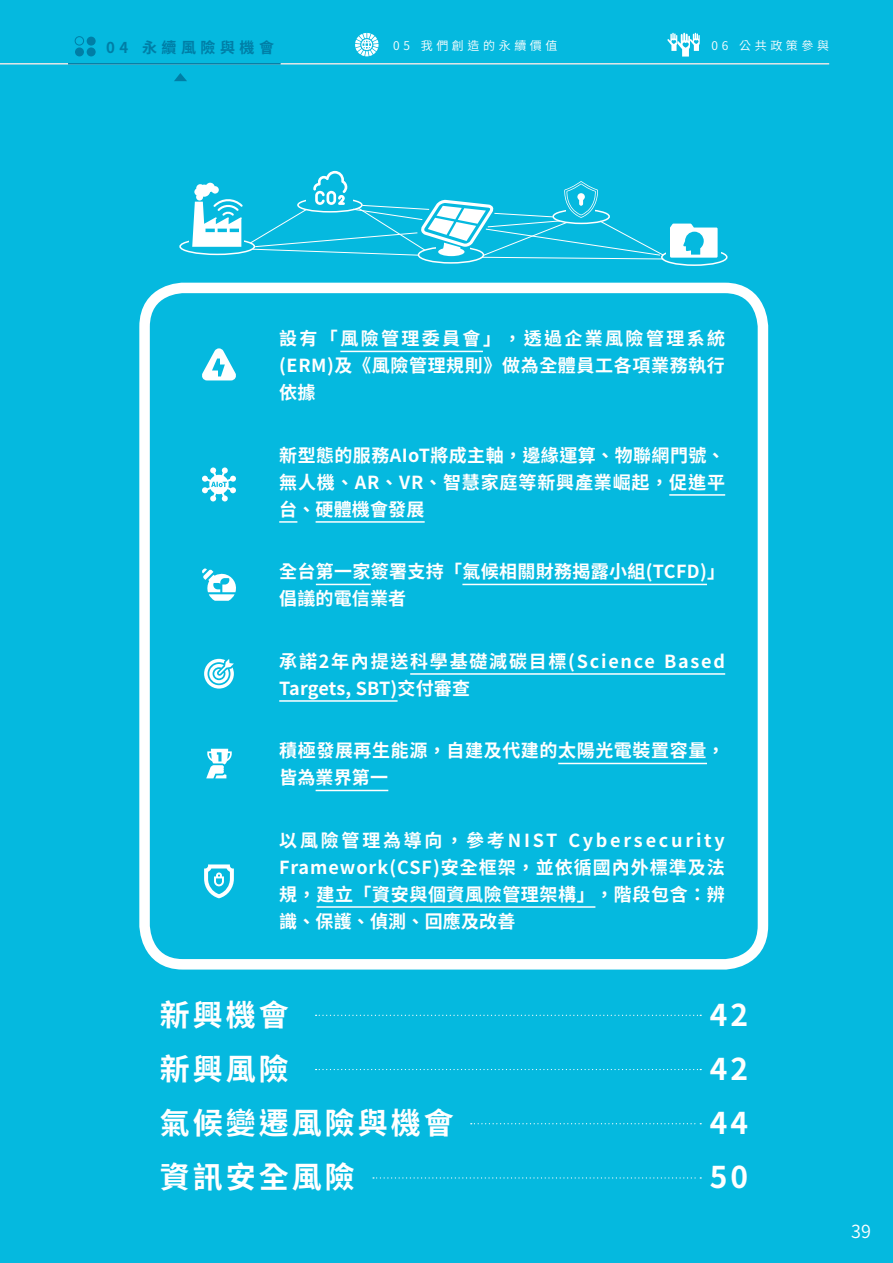
<style>
.page{position:relative;width:893px;height:1263px;background:#05b9df}
.page>*{position:absolute;margin:0;border:0;box-sizing:border-box;transform-origin:0 0}
.t1{font:700 30px/54px "Noto Sans CJ Ktc";letter-spacing:.1em;color:#fff}
.t2{font:700 18px/27px "Noto Sans CJ Ktc";letter-spacing:.035em;color:#fff;text-align:justify}
.t3{font:700 18px/27px "Noto Sans CJ Ktc";letter-spacing:.1em;color:#fff}
.t4{font:600 18px "Noto Sans CJ Ktc";color:#fff}
.t5{font:700 15px "Noto Sans CJ Ktc";letter-spacing:.3em;color:#007ea6}
.t6{font:600 12px "Noto Sans CJ Ktc";letter-spacing:.3em;color:#fff}
</style>
<div class="page">
<div style="left:75px;top:36px;width:9px;height:10px;border:1px solid #007ea6;border-radius:50%"></div>
<div style="left:75px;top:47px;width:9px;height:9px;background:#007ea6;border-radius:50%"></div>
<div style="left:87px;top:47px;width:9px;height:9px;background:#007ea6;border-radius:50%"></div>
<div style="left:87px;top:37px;width:9px;height:9px;background:#007ea6;border-radius:50%"></div>
<div style="left:418px;top:246px;width:66px;height:18px;border:2px solid #fff;border-radius:50%"></div>
<div style="left:179px;top:238px;width:76px;height:17px;border:2px solid #fff;border-radius:50%"></div>
<div style="left:190px;top:234px;width:54px;height:13px;background:#05b9df"></div>
<svg style="left:192px;top:183px;width:51px;height:64px"></svg>
<div style="left:661px;top:248px;width:66px;height:18px;border:2px solid #fff;border-radius:50%"></div>
<div style="left:666px;top:246px;width:54px;height:11px;background:#05b9df"></div>
<svg style="left:670px;top:224px;width:48px;height:34px"></svg>
<svg style="left:249px;top:171px;width:415px;height:89px"></svg>
<hr style="left:0;top:63px;width:829px;height:2px;background:#e6e6e7">
<svg style="left:316px;top:1015px;width:385px;height:1px"></svg>
<svg style="left:316px;top:1069px;width:385px;height:1px"></svg>
<svg style="left:471px;top:1123px;width:230px;height:1px"></svg>
<svg style="left:373px;top:1177px;width:328px;height:1px"></svg>
<div style="left:139px;top:283px;width:629px;height:686px;border:10px solid #fff;border-radius:39px"></div>
<svg style="left:174px;top:73px;width:13px;height:8px"></svg>
<hr style="left:340px;top:351px;width:143px;height:1px;background:#fff">
<hr style="left:669px;top:494px;width:56px;height:2px;background:#fff">
<svg style="left:279px;top:521px;width:18px;height:2px"></svg>
<hr style="left:316px;top:521px;width:109px;height:2px;background:#fff">
<hr style="left:316px;top:584px;width:55px;height:1px;background:#fff">
<hr style="left:462px;top:584px;width:245px;height:1px;background:#fff">
<hr style="left:410px;top:673px;width:315px;height:2px;background:#fff">
<hr style="left:279px;top:700px;width:119px;height:2px;background:#fff">
<hr style="left:558px;top:763px;width:149px;height:1px;background:#fff">
<hr style="left:316px;top:790px;width:72px;height:1px;background:#fff">
<hr style="left:316px;top:906px;width:279px;height:2px;background:#fff">
<svg style="left:355px;top:33px;width:24px;height:23px"></svg>
<svg style="left:667px;top:33px;width:33px;height:24px"></svg>
<svg style="left:202px;top:348px;width:34px;height:32px"></svg>
<svg style="left:202px;top:467px;width:34px;height:34px"></svg>
<svg style="left:202px;top:568px;width:34px;height:33px"></svg>
<svg style="left:204px;top:864px;width:30px;height:34px"></svg>
<svg style="left:204px;top:659px;width:30px;height:30px"></svg>
<svg style="left:206px;top:749px;width:26px;height:29px"></svg>
<hr style="left:68px;top:63px;width:213px;height:2px;background:#007ea6">
<p class="t5" style="left:106px;top:39px;width:169px">04 永續風險與機會</p>
<p class="t6" style="left:393px;top:39px;width:166px">05 我們創造的永續價值</p>
<p class="t6" style="left:712px;top:39px;width:119px">06 公共政策參與</p>
<p class="t2" style="left:279px;top:326px;width:447px">設有「風險管理委員會」，透過企業風險管理系統(ERM)及《風險管理規則》做為全體員工各項業務執行依據</p>
<p class="t2" style="left:279px;top:442px;width:447px">新型態的服務AIoT將成主軸，邊緣運算、物聯網門號、無人機、AR、VR、智慧家庭等新興產業崛起，促進平台、硬體機會發展</p>
<p class="t2" style="left:279px;top:559px;width:447px">全台第一家簽署支持「氣候相關財務揭露小組(TCFD)」倡議的電信業者</p>
<p class="t3" style="left:279px;top:648px;width:447px">承諾2年內提送科學基礎減碳目標(Science Based<br>Targets, SBT)交付審查</p>
<p class="t2" style="left:279px;top:738px;width:447px">積極發展再生能源，自建及代建的太陽光電裝置容量，皆為業界第一</p>
<p class="t2" style="left:279px;top:827px;width:447px">以風險管理為導向，參考NIST Cybersecurity Framework(CSF)安全框架，並依循國內外標準及法規，建立「資安與個資風險管理架構」，階段包含：辨識、保護、偵測、回應及改善</p>
<h1 class="t1" style="left:160px;top:988px;width:295px">新興機會<br>新興風險<br>氣候變遷風險與機會資訊安全風險</h1>
<h1 class="t1" style="left:710px;top:988px;width:40px;text-align:justify">42<br>42<br>44<br>50</h1>
<p class="t4" style="left:851px;top:1221px;width:21px">39</p>
</div>
